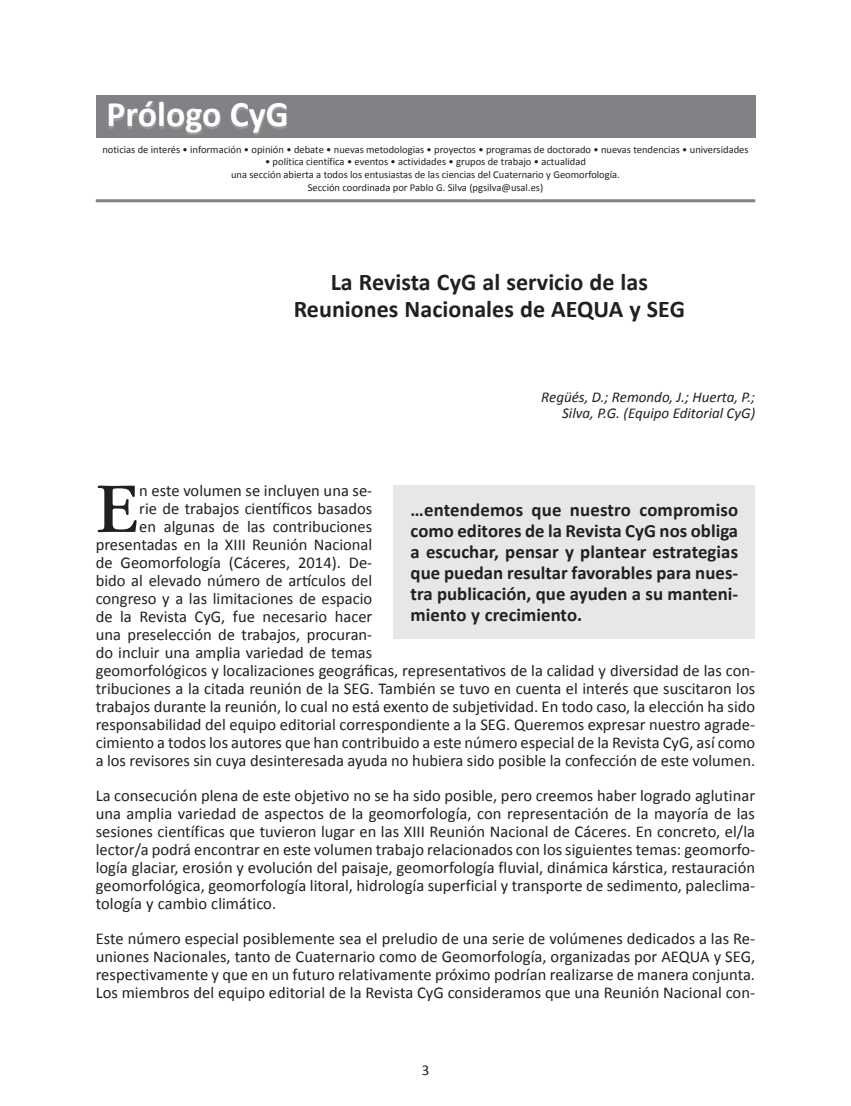
<style>
.page{position:relative;width:851px;height:1106px;background:#fff}
.page>*{position:absolute;margin:0;border:0;box-sizing:border-box;transform-origin:0 0}
.t1{font:74.25px "ITC Garamond Std";color:#231f20}
.t2{font:700 36px "Calibri";color:#fff}
.t3{font:700 24px/27px "Calibri";color:#231f20;text-align:center}
.t4{font:700 18.75px/21px "Calibri";color:#231f20;text-align:justify}
.t5{font:16.5px/18px "Calibri";color:#231f20;text-align:justify}
.t6{font:italic 15px/16.5px "Calibri";color:#231f20;text-align:right}
.t7{font:15px "Calibri";color:#231f20}
.t8{font:10.5px/12.8px "Calibri";color:#231f20;text-align:center}
</style>
<div class="page">
<hr style="left:96px;top:199px;width:659px;height:3px;background:#808285">
<div style="left:96px;top:96px;width:659px;height:42px;background:#808285"></div>
<div style="left:109px;top:103px;width:177px;height:32px;background:#fff;opacity:.2"></div>
<div style="left:393px;top:485px;width:362px;height:153px;background:#e6e7e9"></div>
<h2 class="t2" style="left:106px;top:91px;width:184px">Prólogo CyG</h2>
<p class="t8" style="left:102px;top:143px;width:647px">noticias de interés • información • opinión • debate • nuevas metodologias • proyectos • programas de doctorado • nuevas tendencias • universidades</p>
<p class="t8" style="left:231px;top:155px;width:390px">• política científica • eventos • actividades • grupos de trabajo • actualidad<br>una sección abierta a todos los entusiastas de las ciencias del Cuaternario y Geomorfología.<br>Sección coordinada por Pablo G. Silva (pgsilva@usal.es)</p>
<h3 class="t3" style="left:293px;top:269px;width:393px">La Revista CyG al servicio de las<br>Reuniones Nacionales de AEQUA y SEG</h3>
<p class="t6" style="left:541px;top:388px;width:215px">Regüés, D.; Remondo, J.; Huerta, P.;<br>Silva, P.G. (Equipo Editorial CyG)</p>
<h1 class="t1" style="left:96px;top:468px;width:45px">E</h1>
<p class="t5" style="left:139px;top:481px;width:234px">n este volumen se incluyen una se-</p>
<p class="t5" style="left:139px;top:499px;width:234px">rie de trabajos científicos basados</p>
<p class="t5" style="left:139px;top:517px;width:234px">en algunas de las contribuciones</p>
<p class="t5" style="left:96px;top:535px;width:278px">presentadas en la XIII Reunión Nacional</p>
<p class="t5" style="left:96px;top:553px;width:278px">de Geomorfología (Cáceres, 2014). De-</p>
<p class="t5" style="left:96px;top:571px;width:278px">bido al elevado número de artículos del</p>
<p class="t5" style="left:96px;top:589px;width:278px">congreso y a las limitaciones de espacio</p>
<p class="t5" style="left:96px;top:607px;width:278px">de la Revista CyG, fue necesario hacer</p>
<p class="t5" style="left:96px;top:625px;width:278px">una preselección de trabajos, procuran-</p>
<p class="t5" style="left:96px;top:643px;width:278px">do incluir una amplia variedad de temas</p>
<p class="t5" style="left:96px;top:661px;width:661px">geomorfológicos y localizaciones geográficas, representativos de la calidad y diversidad de las con-</p>
<p class="t5" style="left:96px;top:679px;width:661px">tribuciones a la citada reunión de la SEG. También se tuvo en cuenta el interés que suscitaron los</p>
<p class="t5" style="left:96px;top:697px;width:661px">trabajos durante la reunión, lo cual no está exento de subjetividad. En todo caso, la elección ha sido</p>
<p class="t5" style="left:96px;top:715px;width:661px">responsabilidad del equipo editorial correspondiente a la SEG. Queremos expresar nuestro agrade-</p>
<p class="t5" style="left:96px;top:733px;width:661px">cimiento a todos los autores que han contribuido a este número especial de la Revista CyG, así como</p>
<p class="t5" style="left:96px;top:751px;width:661px">a los revisores sin cuya desinteresada ayuda no hubiera sido posible la confección de este volumen.</p>
<p class="t5" style="left:96px;top:786px;width:661px">La consecución plena de este objetivo no se ha sido posible, pero creemos haber logrado aglutinar una amplia variedad de aspectos de la geomorfología, con representación de la mayoría de las sesiones científicas que tuvieron lugar en las XIII Reunión Nacional de Cáceres. En concreto, el/la lector/a podrá encontrar en este volumen trabajo relacionados con los siguientes temas: geomorfo&shy;logía glaciar, erosión y evolución del paisaje, geomorfología fluvial, dinámica kárstica, restauración geomorfológica, geomorfología litoral, hidrología superficial y transporte de sedimento, paleclima&shy;tología y cambio climático.</p>
<p class="t5" style="left:96px;top:929px;width:661px">Este número especial posiblemente sea el preludio de una serie de volúmenes dedicados a las Re&shy;uniones Nacionales, tanto de Cuaternario como de Geomorfología, organizadas por AEQUA y SEG, respectivamente y que en un futuro relativamente próximo podrían realizarse de manera conjunta.<br>Los miembros del equipo editorial de la Revista CyG consideramos que una Reunión Nacional con-</p>
<p class="t4" style="left:410px;top:499px;width:329px">…entendemos que nuestro compromiso como editores de la Revista CyG nos obliga a escuchar, pensar y plantear estrategias que puedan resultar favorables para nues&shy;tra publicación, que ayuden a su manteni&shy;miento y crecimiento.</p>
<p class="t7" style="left:421px;top:1060px;width:9px">3</p>
</div>
